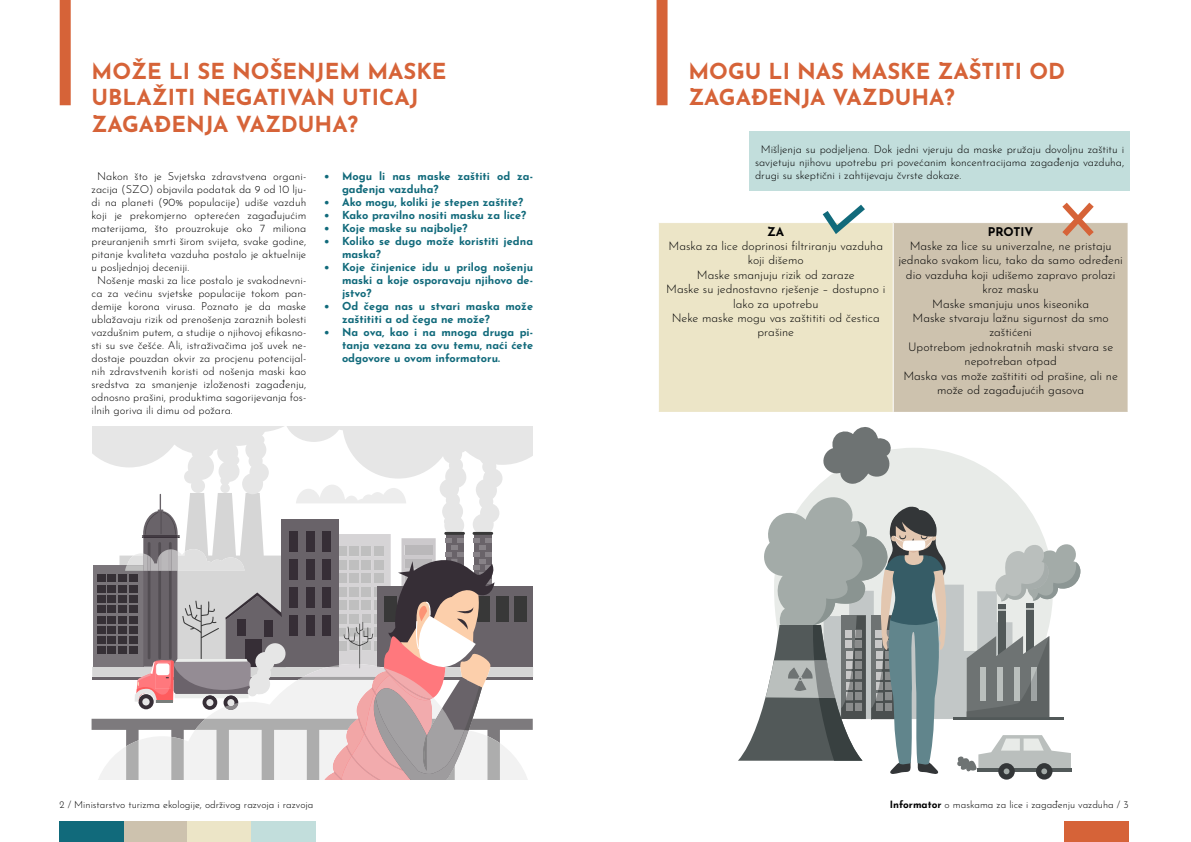
<style>
.page{position:relative;width:1191px;height:842px;background:#fff}
.page>*{position:absolute;margin:0;border:0;box-sizing:border-box;transform-origin:0 0}
.t1{font:700 22px/26.4px "Josefin Sans";color:#d66338}
.t2{font:300 12px/14.4px "Josefin Sans";color:#000;text-align:center}
.t3{font:700 12px "Josefin Sans";color:#000}
.t4{font:300 11px/13px "Josefin Sans";color:#000;text-align:justify}
.t5{font:700 11px/13px "Josefin Sans";color:#116a7b}
.t6{font:300 10px "Josefin Sans";color:#000}
.s1{font-weight:700}
</style>
<div class="page">
<div style="left:124px;top:821px;width:64px;height:21px;background:#cdc2ae"></div>
<div style="left:60px;top:821px;width:64px;height:21px;background:#116a7b"></div>
<div style="left:188px;top:821px;width:64px;height:21px;background:#ece5c7"></div>
<div style="left:252px;top:821px;width:64px;height:21px;background:#c2dedc"></div>
<div style="left:1064px;top:821px;width:64px;height:21px;background:#d66338"></div>
<div style="left:60px;top:0;width:11px;height:105px;background:#d66338"></div>
<div style="left:656px;top:0;width:11px;height:105px;background:#d66338"></div>
<div style="left:749px;top:132px;width:381px;height:59px;background:#c2dedc"></div>
<svg style="left:92px;top:427px;width:441px;height:353px"></svg>
<svg style="left:808px;top:448px;width:211px;height:48px;fill:#e8ebe8"></svg>
<div style="left:1036px;top:763px;width:16px;height:16px;background:#333638;border-radius:50%"></div>
<svg style="left:998px;top:763px;width:16px;height:17px"></svg>
<svg style="left:822px;top:427px;width:70px;height:57px"></svg>
<svg style="left:738px;top:496px;width:342px;height:278px"></svg>
<div style="left:658px;top:223px;width:235px;height:189px;background:#ece5c7"></div>
<div style="left:893px;top:223px;width:235px;height:189px;background:#cdc2ae"></div>
<hr style="left:658px;top:223px;width:1px;height:189px;background:#fff">
<hr style="left:892px;top:223px;width:1px;height:189px;background:#fff">
<hr style="left:1127px;top:223px;width:1px;height:189px;background:#fff">
<svg style="left:822px;top:204px;width:43px;height:30px"></svg>
<svg style="left:1062px;top:202px;width:32px;height:34px"></svg>
<h1 class="t1" style="left:92px;top:56px;width:356px">MOŽE LI SE NOŠENJEM MASKE<br>UBLAŽITI NEGATIVAN UTICAJ<br>ZAGAĐENJA VAZDUHA?</h1>
<h1 class="t1" style="left:688px;top:56px;width:378px">MOGU LI NAS MASKE ZAŠTITI OD<br>ZAGAĐENJA VAZDUHA?</h1>
<p class="t4" style="left:97px;top:168px;width:211px">Nakon što je Svjetska zdravstvena organi-</p>
<p class="t4" style="left:92px;top:182px;width:216px">zacija (SZO) objavila podatak da 9 od 10 lju-</p>
<p class="t4" style="left:92px;top:195px;width:216px">di na planeti (90% populacije) udiše vazduh</p>
<p class="t4" style="left:92px;top:208px;width:216px">koji je prekomjerno opterećen zagađujućim</p>
<p class="t4" style="left:92px;top:221px;width:216px">materijama, što prouzrokuje oko 7 miliona</p>
<p class="t4" style="left:92px;top:234px;width:216px">preuranjenih smrti širom svijeta, svake godine,</p>
<p class="t4" style="left:92px;top:247px;width:216px">pitanje kvaliteta vazduha postalo je aktuelnije</p>
<p class="t4" style="left:92px;top:260px;width:99px">u posljednjoj deceniji.</p>
<p class="t4" style="left:97px;top:273px;width:211px">Nošenje maski za lice postalo je svakodnevni-</p>
<p class="t4" style="left:92px;top:286px;width:216px">ca za većinu svjetske populacije tokom pan-</p>
<p class="t4" style="left:92px;top:299px;width:216px">demije korona virusa. Poznato je da maske</p>
<p class="t4" style="left:92px;top:312px;width:216px">ublažavaju rizik od prenošenja zaraznih bolesti</p>
<p class="t4" style="left:92px;top:325px;width:216px">vazdušnim putem, a studije o njihovoj efikasno-</p>
<p class="t4" style="left:92px;top:338px;width:216px">sti su sve češće. Ali, istraživačima još uvek ne-</p>
<p class="t4" style="left:92px;top:351px;width:216px">dostaje pouzdan okvir za procjenu potencijal-</p>
<p class="t4" style="left:92px;top:364px;width:216px">nih zdravstvenih koristi od nošenja maski kao</p>
<p class="t4" style="left:92px;top:377px;width:216px">sredstva za smanjenje izloženosti zagađenju,</p>
<p class="t4" style="left:92px;top:390px;width:216px">odnosno prašini, produktima sagorijevanja fos-</p>
<p class="t4" style="left:92px;top:403px;width:143px">ilnih goriva ili dimu od požara.</p>
<p class="t4" style="left:755px;top:141px;width:371px;text-indent:6px">Mišljenja su podjeljena. Dok jedni vjeruju da maske pružaju dovoljnu zaštitu i savjetuju njihovu upotrebu pri povećanim koncentracijama zagađenja vazduha, drugi su skeptični i zahtijevaju čvrste dokaze.</p>
<p class="t5" style="left:342px;top:169px;width:193px;text-indent:-18px">• Mogu li nas maske zaštiti od za&shy;gađenja vazduha?</p>
<p class="t5" style="left:324px;top:195px;width:201px">• Ako mogu, koliki je stepen zaštite?</p>
<p class="t5" style="left:324px;top:208px;width:204px">• Kako pravilno nositi masku za lice?</p>
<p class="t5" style="left:324px;top:221px;width:145px">• Koje maske su najbolje?</p>
<p class="t5" style="left:342px;top:234px;width:193px;text-indent:-18px">• Koliko se dugo može koristiti jedna maska?</p>
<p class="t5" style="left:342px;top:260px;width:193px;text-align:justify;text-indent:-18px">• Koje činjenice idu u prilog nošenju maski a koje osporavaju njihovo de&shy;jstvo?</p>
<p class="t5" style="left:342px;top:299px;width:193px;text-indent:-18px">• Od čega nas u stvari maska može zaštititi a od čega ne može?</p>
<p class="t5" style="left:342px;top:325px;width:193px;text-align:justify;text-indent:-18px">• Na ova, kao i na mnoga druga pi&shy;tanja vezana za ovu temu, naći ćete odgovore u ovom informatoru.</p>
<p class="t3" style="left:767px;top:222px;width:19px">ZA</p>
<p class="t2" style="left:666px;top:238px;width:221px">Maska za lice doprinosi filtriranju vazduha koji dišemo<br>Maske smanjuju rizik od zaraze<br>Maske su jednostavno rješenje – dostupno i lako za upotrebu<br>Neke maske mogu vas zaštititi od čestica prašine</p>
<p class="t3" style="left:988px;top:222px;width:47px">PROTIV</p>
<p class="t2" style="left:898px;top:238px;width:226px">Maske za lice su univerzalne, ne pristaju jednako svakom licu, tako da samo određeni dio vazduha koji udišemo zapravo prolazi kroz masku<br>Maske smanjuju unos kiseonika<br>Maske stvaraju lažnu sigurnost da smo zaštićeni<br>Upotrebom jednokratnih maski stvara se nepotreban otpad<br>Maska vas može zaštititi od prašine, ali ne može od zagađujućih gasova</p>
<p class="t6" style="left:60px;top:797px;width:255px">2 / Ministarstvo turizma ekologije, održivog razvoja i razvoja</p>
<p class="t6" style="left:890px;top:797px;width:240px"><span class="s1">Informator</span> o maskama za lice i zagađenju vazduha / 3</p>
</div>
